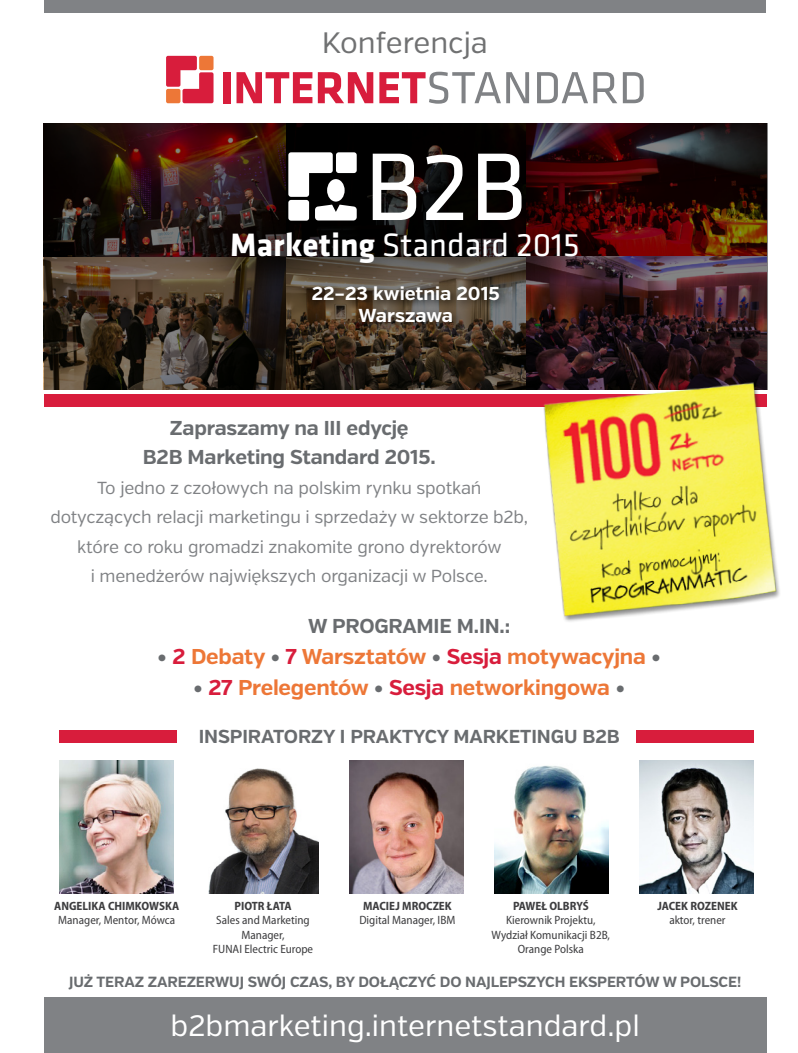
<style>
.page{position:relative;width:798px;height:1053px;background:#fff}
.page>*{position:absolute;margin:0;border:0;box-sizing:border-box;transform-origin:0 0}
.t1{font:99.62px "Klavika Basic";color:#fff}
.t2{font:33.62px "Klavika Basic";color:#fff}
.t3{font:29.5px "Verb";color:#fff}
.t4{font:29.5px "Verb";color:#707172}
.t5{font:700 21.38px "Verb";letter-spacing:-.01em;color:#ed7737}
.t6{font:700 20.12px/29.5px "Verb";letter-spacing:-.01em;color:#696c6f;text-align:center}
.t7{font:700 18.75px "Verb";letter-spacing:-.005em;color:#696c6f}
.t8{font:700 18.75px/22.5px "Verb";color:#fff;text-align:center}
.t9{font:17.38px/29.5px "Verb";letter-spacing:-.01em;color:#808285;text-align:center}
.t10{font:700 14.75px "Verb";letter-spacing:-.01em;color:#696c6f}
.t11{font:semi-condensed 12px/14.5px "Myriad Pro";color:#3d3d3f;text-align:center}
.t12{font:700 semi-condensed 12px "Myriad Pro";color:#3d3d3f}
.s1{font-weight:700}
.s2{color:#696c6f}
.s3{color:#d81d3c}
</style>
<div class="page">
<div style="left:44px;top:0;width:721px;height:13px;background:#808285"></div>
<svg style="left:166px;top:56px;width:47px;height:47px"></svg>
<div style="left:223px;top:72px;width:7px;height:31px;background:#d81d3c"></div>
<svg style="left:236px;top:72px;width:76px;height:31px"></svg>
<svg style="left:318px;top:72px;width:55px;height:31px"></svg>
<svg style="left:379px;top:72px;width:121px;height:32px"></svg>
<svg style="left:506px;top:72px;width:23px;height:31px"></svg>
<svg style="left:537px;top:72px;width:106px;height:31px"></svg>
<div style="left:60px;top:730px;width:117px;height:13px;background:#d81d3c"></div>
<div style="left:44px;top:394px;width:722px;height:12px;background:#d81d3c"></div>
<div style="left:636px;top:730px;width:117px;height:13px;background:#d81d3c"></div>
<div style="left:44px;top:996px;width:721px;height:56px;background:#808285"></div>
<img style="left:44px;top:123px;width:723px;height:267px">
<div style="left:205px;top:125px;width:403px;height:169px;background:#000;opacity:.75"></div>
<div style="left:336px;top:152px;width:20px;height:21px;background:#fff;border-radius:3px"></div>
<svg style="left:288px;top:152px;width:44px;height:45px"></svg>
<div style="left:288px;top:200px;width:21px;height:21px;background:#fff;border-radius:3px"></div>
<div style="left:327px;top:179px;width:17px;height:22px;background:#fff;border-radius:50%"></div>
<svg style="left:315px;top:204px;width:41px;height:16px"></svg>
<img style="left:515px;top:365px;width:265px;height:257px">
<div style="left:307px;top:280px;width:202px;height:53px;background:#000;opacity:.75"></div>
<img style="left:60px;top:760px;width:114px;height:133px">
<img style="left:208px;top:768px;width:110px;height:125px">
<img style="left:349px;top:760px;width:114px;height:133px">
<img style="left:639px;top:760px;width:114px;height:133px">
<img style="left:494px;top:765px;width:114px;height:128px">
<h3 class="t4" style="left:322px;top:25px;width:167px">Konferencja</h3>
<h1 class="t1" style="left:364px;top:122px;width:164px">B2B</h1>
<h2 class="t2" style="left:230px;top:222px;width:351px"><span class="s1">Marketing</span> Standard 2015</h2>
<p class="t8" style="left:312px;top:282px;width:189px">22–23 kwietnia 2015<br>Warszawa</p>
<p class="t6" style="left:143px;top:413px;width:294px">Zapraszamy na III edycję<br>B2B Marketing Standard 2015.</p>
<p class="t9" style="left:50px;top:473px;width:479px">To jedno z czołowych na polskim rynku spotkań dotyczących relacji marketingu i sprzedaży w sektorze b2b, które co roku gromadzi znakomite grono dyrektorów<br>i menedżerów największych organizacji w Polsce.</p>
<p class="t6" style="left:308px;top:611px;width:203px">W PROGRAMIE M.IN.:</p>
<p class="t5" style="left:157px;top:643px;width:505px"><span class="s2">•</span> <span class="s3">2</span> Debaty <span class="s2">•</span> <span class="s3">7</span> Warsztatów <span class="s2">•</span> <span class="s3">Sesja</span> motywacyjna <span class="s2">•</span></p>
<p class="t5" style="left:193px;top:674px;width:433px"><span class="s2">•</span> <span class="s3">27</span> Prelegentów <span class="s2">•</span> <span class="s3">Sesja</span> networkingowa <span class="s2">•</span></p>
<p class="t7" style="left:198px;top:724px;width:422px">INSPIRATORZY I PRAKTYCY MARKETINGU B2B</p>
<p class="t12" style="left:54px;top:898px;width:126px">ANGELIKA CHIMKOWSKA</p>
<p class="t11" style="left:58px;top:913px;width:118px">Manager, Mentor, Mówca</p>
<p class="t12" style="left:234px;top:898px;width:59px">PIOTR ŁATA</p>
<p class="t11" style="left:213px;top:913px;width:102px">Sales and Marketing<br>Manager,<br>FUNAI Electric Europe</p>
<p class="t12" style="left:363px;top:898px;width:90px">MACIEJ MROCZEK</p>
<p class="t11" style="left:359px;top:913px;width:97px">Digital Manager, IBM</p>
<p class="t12" style="left:513px;top:898px;width:77px">PAWEŁ OLBRYŚ</p>
<p class="t11" style="left:491px;top:913px;width:120px">Kierownik Projektu,<br>Wydział Komunikacji B2B,<br>Orange Polska</p>
<p class="t12" style="left:657px;top:898px;width:82px">JACEK ROZENEK</p>
<p class="t11" style="left:669px;top:913px;width:58px">aktor, trener</p>
<p class="t10" style="left:69px;top:972px;width:673px">JUŻ TERAZ ZAREZERWUJ SWÓJ CZAS, BY DOŁĄCZYĆ DO NAJLEPSZYCH EKSPERTÓW W POLSCE!</p>
<h3 class="t3" style="left:170px;top:1007px;width:470px">b2bmarketing.internetstandard.pl</h3>
</div>
